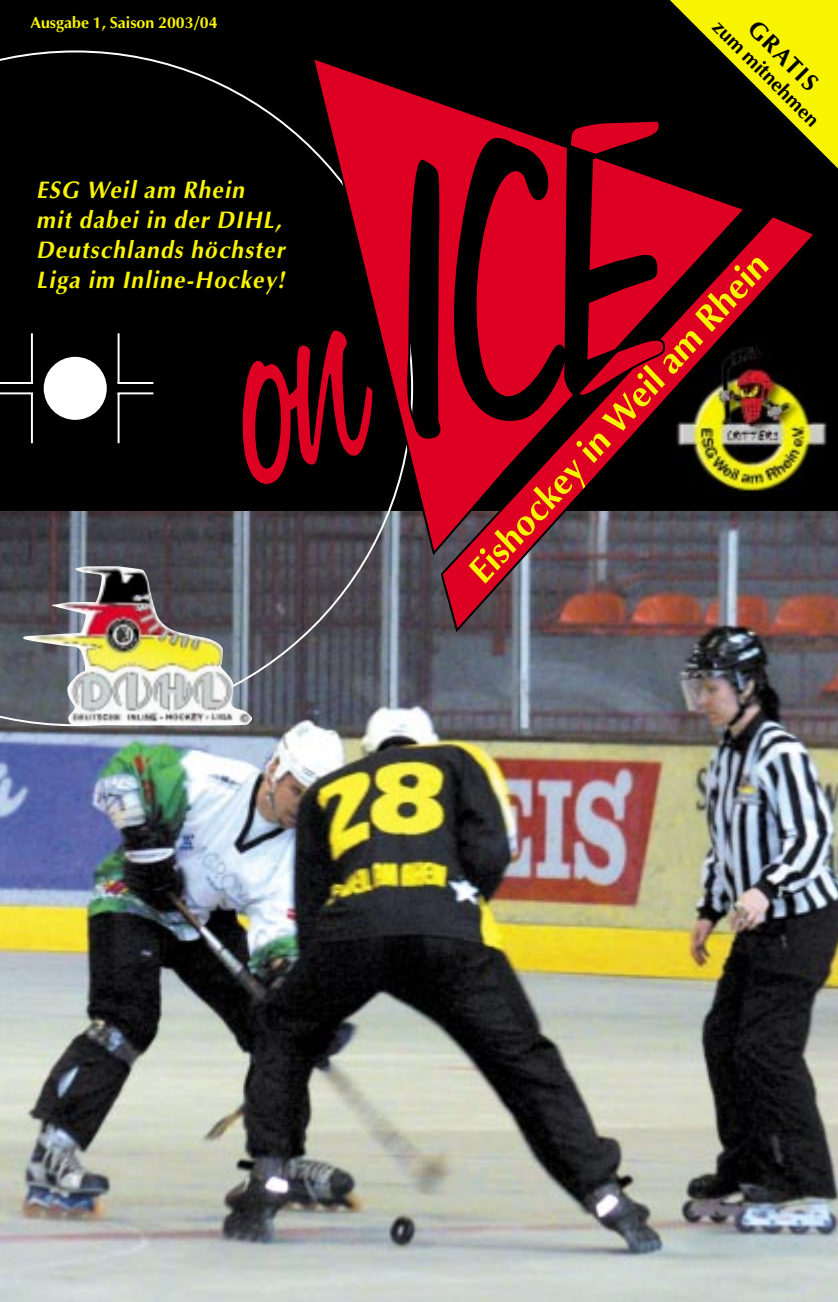
<style>
.page{position:relative;width:838px;height:1302px;background:#fff}
.page>*{position:absolute;margin:0;border:0;box-sizing:border-box;transform-origin:0 0}
.t1{font:700 36px "Optima";color:#f8f400}
.t2{font:italic 700 24px/30px "Optima";letter-spacing:.055em;color:#f8f400;scale:.94 1}
.t3{font:700 24px "Optima";color:#000}
.t4{font:700 20px "Optima";color:#000}
.t5{font:700 16px "Optima";color:#f8f400}
</style>
<div class="page">
<img style="left:0;top:510px;width:838px;height:792px">
<div style="left:0;top:0;width:838px;height:510px;background:#000"></div>
<img style="left:818px;top:422px;width:9px;height:24px">
<svg style="left:670px;top:0;width:168px;height:169px"></svg>
<svg style="left:0;top:50px;width:413px;height:676px"></svg>
<div style="left:44px;top:357px;width:63px;height:63px;background:#fff;border-radius:50%"></div>
<hr style="left:118px;top:333px;width:2px;height:50px;background:#fff">
<hr style="left:118px;top:382px;width:35px;height:2px;background:#fff">
<hr style="left:118px;top:392px;width:35px;height:2px;background:#fff">
<hr style="left:118px;top:394px;width:2px;height:49px;background:#fff">
<hr style="left:31px;top:333px;width:2px;height:50px;background:#fff">
<hr style="left:0;top:382px;width:33px;height:2px;background:#fff">
<hr style="left:0;top:392px;width:33px;height:2px;background:#fff">
<hr style="left:31px;top:394px;width:2px;height:49px;background:#fff">
<img style="left:439px;top:217px;width:379px;height:417px">
<svg style="left:233px;top:52px;width:522px;height:523px"></svg>
<img style="left:22px;top:566px;width:232px;height:160px">
<p class="t5" style="left:30px;top:16px;width:189px">Ausgabe 1, Saison 2003/04</p>
<p class="t2" style="left:36px;top:177px;width:266px">ESG Weil am Rhein mit dabei in der DIHL,<br>Deutschlands höchster<br>Liga im Inline-Hockey!</p>
<p class="t3" style="left:759px;top:18px;width:90px;rotate:45deg">GRATIS</p>
<p class="t4" style="left:722px;top:17px;width:143px;rotate:45deg">zum mitnehmen</p>
<h1 class="t1" style="left:463px;top:568px;width:430px;rotate:-48deg">Eishockey in Weil am Rhein</h1>
</div>
